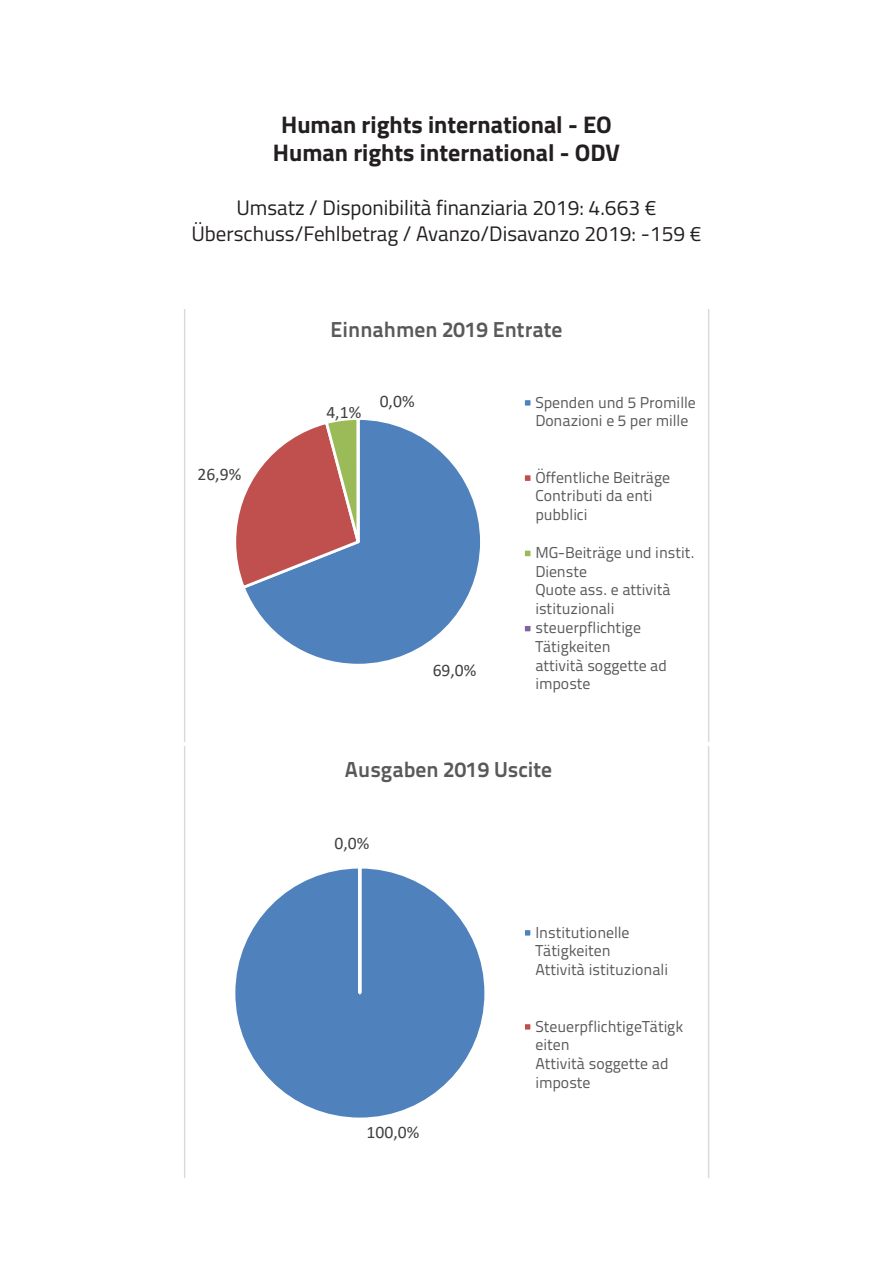
<style>
.page{position:relative;width:893px;height:1263px;background:#fff}
.page>*{position:absolute;margin:0;border:0;box-sizing:border-box;transform-origin:0 0}
.t1{font:700 24px "Titillium";color:#231f20}
.t2{font:700 21.6px "Titillium Text 22 L";letter-spacing:.005em;color:#595959}
.t3{font:21px "Titillium";color:#231f20}
.t4{font:17.7px "Calibri";color:#404040}
.t5{font:17.55px "Calibri";color:#404040}
.t6{font:15.75px/18.8px "Titillium Text 22 L";letter-spacing:-.005em;color:#595959}
</style>
<div class="page">
<svg style="left:184px;top:310px;width:525px;height:431px"></svg>
<svg style="left:184px;top:746px;width:525px;height:432px"></svg>
<p class="t1" style="left:281px;top:106px;width:332px">Human rights international - EO</p>
<p class="t1" style="left:273px;top:135px;width:349px">Human rights international - ODV</p>
<p class="t3" style="left:236px;top:193px;width:422px">Umsatz / Disponibilità finanziaria 2019: 4.663 €</p>
<p class="t3" style="left:191px;top:218px;width:512px">Überschuss/Fehlbetrag / Avanzo/Disavanzo 2019: -159 €</p>
<p class="t5" style="left:197px;top:462px;width:45px">26,9%</p>
<p class="t2" style="left:331px;top:313px;width:233px">Einnahmen 2019 Entrate</p>
<p class="t5" style="left:326px;top:400px;width:36px">4,1%</p>
<p class="t5" style="left:380px;top:389px;width:36px">0,0%</p>
<p class="t5" style="left:433px;top:658px;width:45px">69,0%</p>
<p class="t6" style="left:535px;top:392px;width:162px">Spenden und 5 Promille<br>Donazioni e 5 per mille</p>
<p class="t6" style="left:535px;top:467px;width:136px">Öffentliche Beiträge<br>Contributi da enti pubblici</p>
<p class="t6" style="left:535px;top:542px;width:161px">MG-Beiträge und instit.<br>Dienste<br>Quote ass. e attività istituzionali steuerpflichtige<br>Tätigkeiten<br>attività soggette ad imposte</p>
<p class="t2" style="left:345px;top:753px;width:209px">Ausgaben 2019 Uscite</p>
<p class="t4" style="left:334px;top:831px;width:36px">0,0%</p>
<p class="t4" style="left:367px;top:1120px;width:54px">100,0%</p>
<p class="t6" style="left:535px;top:922px;width:134px">Institutionelle<br>Tätigkeiten<br>Attività istituzionali</p>
<p class="t6" style="left:535px;top:1016px;width:149px">SteuerpflichtigeTätigk eiten<br>Attività soggette ad imposte</p>
</div>
